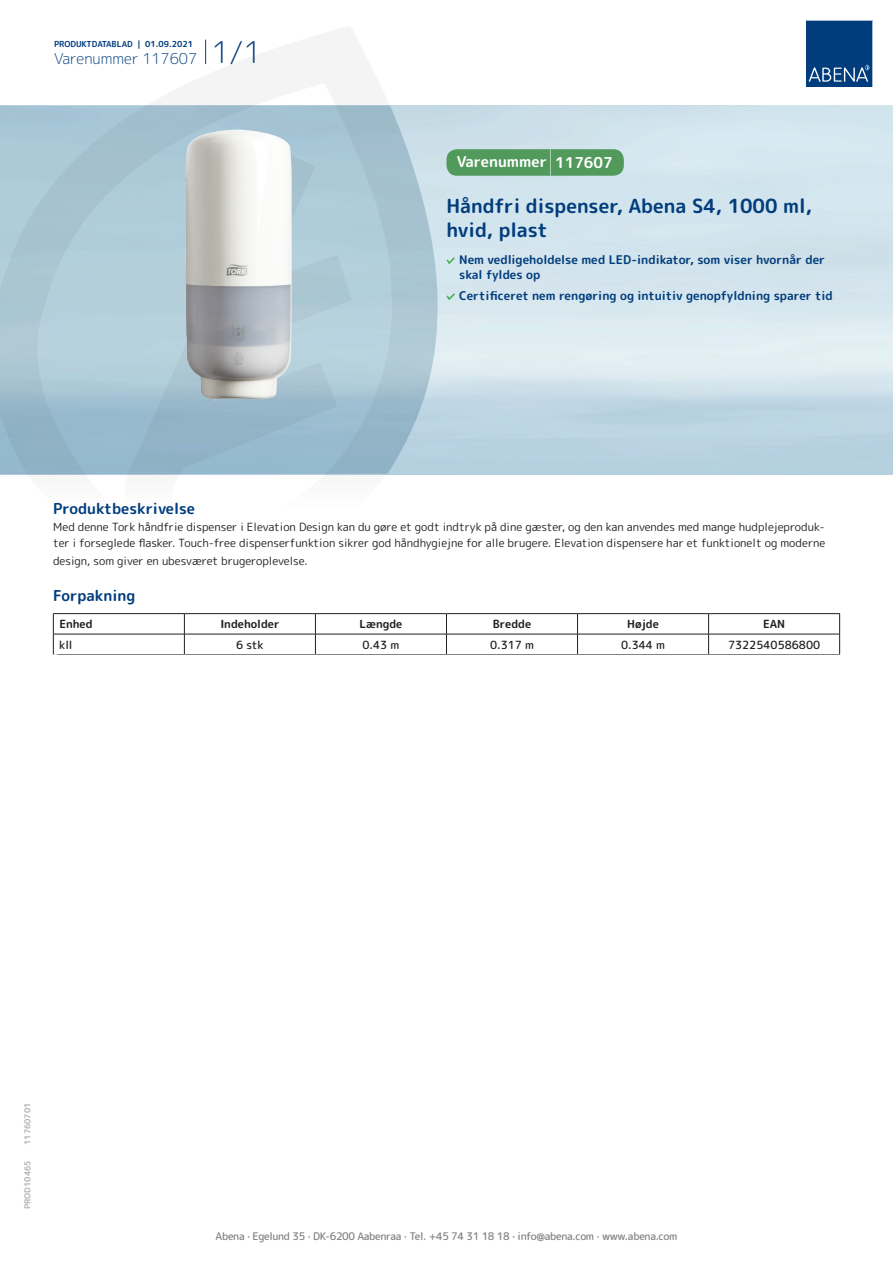
<style>
.page{position:relative;width:893px;height:1263px;background:#fff}
.page>*{position:absolute;margin:0;border:0;box-sizing:border-box;transform-origin:0 0}
.t1{font:700 19.5px/24px "Rounded Mplus 1 c";color:#013d7d}
.t2{font:700 15px "Rounded Mplus 1 c";color:#013d7d}
.t3{font:300 15px "Rounded Mplus 1 c";color:#013d7d}
.t4{font:700 15px "Rounded Mplus 1 c";color:#fff}
.t5{font:700 12px/15px "Rounded Mplus 1 c";color:#013d7d}
.t6{font:11.25px/16.5px "Rounded Mplus 1 c";color:#231f20}
.t7{font:500 11.25px "Rounded Mplus 1 c";color:#231f20}
.t8{font:700 11.25px "Rounded Mplus 1 c";color:#231f20}
.t9{font:500 10.5px "Rounded Mplus 1 c";letter-spacing:-.03em;color:#808285}
.t10{font:700 10.5px "Rounded Mplus 1 c";color:#fff}
.t11{font:700 8.25px "Rounded Mplus 1 c";color:#013d7d}
.t12{font:700 8.25px "Rounded Mplus 1 c";color:#b2b3b7}
.s1{font-size:30px}
.s2{font-size:25.5px}
</style>
<div class="page">
<svg style="left:0;top:26px;width:439px;height:449px"></svg>
<svg style="left:0;top:106px;width:438px;height:368px;background:#a8c5d4"></svg>
<svg style="left:205px;top:40px;width:1px;height:24px"></svg>
<svg style="left:806px;top:20px;width:67px;height:67px;background:#144b86"></svg>
<img style="left:183px;top:127px;width:112px;height:275px">
<hr style="left:53px;top:613px;width:131px;height:1px;background:#231f20">
<hr style="left:184px;top:613px;width:131px;height:1px;background:#231f20">
<hr style="left:315px;top:613px;width:131px;height:1px;background:#231f20">
<hr style="left:446px;top:613px;width:131px;height:1px;background:#231f20">
<hr style="left:577px;top:613px;width:132px;height:1px;background:#231f20">
<hr style="left:709px;top:613px;width:131px;height:1px;background:#231f20">
<hr style="left:53px;top:634px;width:131px;height:1px;background:#231f20">
<svg style="left:53px;top:614px;width:1px;height:40px"></svg>
<hr style="left:184px;top:634px;width:131px;height:1px;background:#231f20">
<svg style="left:184px;top:614px;width:1px;height:40px"></svg>
<hr style="left:315px;top:634px;width:131px;height:1px;background:#231f20">
<svg style="left:315px;top:614px;width:1px;height:40px"></svg>
<hr style="left:446px;top:634px;width:131px;height:1px;background:#231f20">
<svg style="left:446px;top:614px;width:1px;height:40px"></svg>
<hr style="left:577px;top:634px;width:132px;height:1px;background:#231f20">
<svg style="left:577px;top:614px;width:1px;height:40px"></svg>
<hr style="left:709px;top:634px;width:131px;height:1px;background:#231f20">
<svg style="left:708px;top:614px;width:1px;height:40px"></svg>
<svg style="left:839px;top:614px;width:1px;height:40px"></svg>
<hr style="left:53px;top:654px;width:131px;height:1px;background:#808285">
<hr style="left:184px;top:654px;width:131px;height:1px;background:#808285">
<hr style="left:315px;top:654px;width:131px;height:1px;background:#808285">
<hr style="left:446px;top:654px;width:131px;height:1px;background:#808285">
<hr style="left:577px;top:654px;width:132px;height:1px;background:#808285">
<hr style="left:709px;top:654px;width:131px;height:1px;background:#808285">
<svg style="left:446px;top:257px;width:9px;height:7px"></svg>
<svg style="left:446px;top:293px;width:9px;height:7px"></svg>
<div style="left:446px;top:149px;width:178px;height:27px;background:#52995c;border-radius:10px"></div>
<p class="t11" style="left:54px;top:38px;width:141px">PRODUKTDATABLAD | 01.09.2021</p>
<h2 class="t3" style="left:54px;top:48px;width:209px">Varenummer 117607 <span class="s1">1/1</span></h2>
<h2 class="t4" style="left:457px;top:151px;width:157px">Varenummer <span class="s2">|</span> 117607</h2>
<h1 class="t1" style="left:446px;top:194px;width:367px">Håndfri dispenser, Abena S4, 1000 ml, hvid, plast</h1>
<p class="t5" style="left:459px;top:252px;width:367px">Nem vedligeholdelse med LED-indikator, som viser hvornår der skal fyldes op</p>
<p class="t5" style="left:459px;top:288px;width:375px">Certificeret nem rengøring og intuitiv genopfyldning sparer tid</p>
<h2 class="t2" style="left:53px;top:498px;width:143px">Produktbeskrivelse</h2>
<p class="t6" style="left:53px;top:518px;width:774px">Med denne Tork håndfrie dispenser i Elevation Design kan du gøre et godt indtryk på dine gæster, og den kan anvendes med mange hudplejeproduk&shy;ter i forseglede flasker. Touch-free dispenserfunktion sikrer god håndhygiejne for alle brugere. Elevation dispensere har et funktionelt og moderne</p>
<p class="t6" style="left:53px;top:553px;width:256px">design, som giver en ubesværet brugeroplevelse.</p>
<h2 class="t2" style="left:53px;top:585px;width:84px">Forpakning</h2>
<p class="t8" style="left:59px;top:616px;width:35px">Enhed</p>
<p class="t8" style="left:220px;top:616px;width:61px">Indeholder</p>
<p class="t8" style="left:359px;top:616px;width:44px">Længde</p>
<p class="t8" style="left:493px;top:616px;width:40px">Bredde</p>
<p class="t8" style="left:627px;top:616px;width:33px">Højde</p>
<p class="t8" style="left:763px;top:616px;width:24px">EAN</p>
<p class="t7" style="left:59px;top:636px;width:15px">kll</p>
<p class="t7" style="left:236px;top:636px;width:29px">6 stk</p>
<p class="t7" style="left:363px;top:636px;width:38px">0.43 m</p>
<p class="t7" style="left:490px;top:636px;width:45px">0.317 m</p>
<p class="t7" style="left:621px;top:636px;width:45px">0.344 m</p>
<p class="t7" style="left:728px;top:636px;width:94px">7322540586800</p>
<p class="t10" style="left:53px;top:650px;width:7px">*</p>
<p class="t12" style="left:22px;top:1145px;width:44px;rotate:-90deg">11760701</p>
<p class="t12" style="left:22px;top:1209px;width:50px;rotate:-90deg">PROD10465</p>
<p class="t9" style="left:216px;top:1229px;width:463px">Abena · Egelund 35 · DK-6200 Aabenraa · Tel. +45 74 31 18 18 · info@abena.com · www.abena.com</p>
</div>
